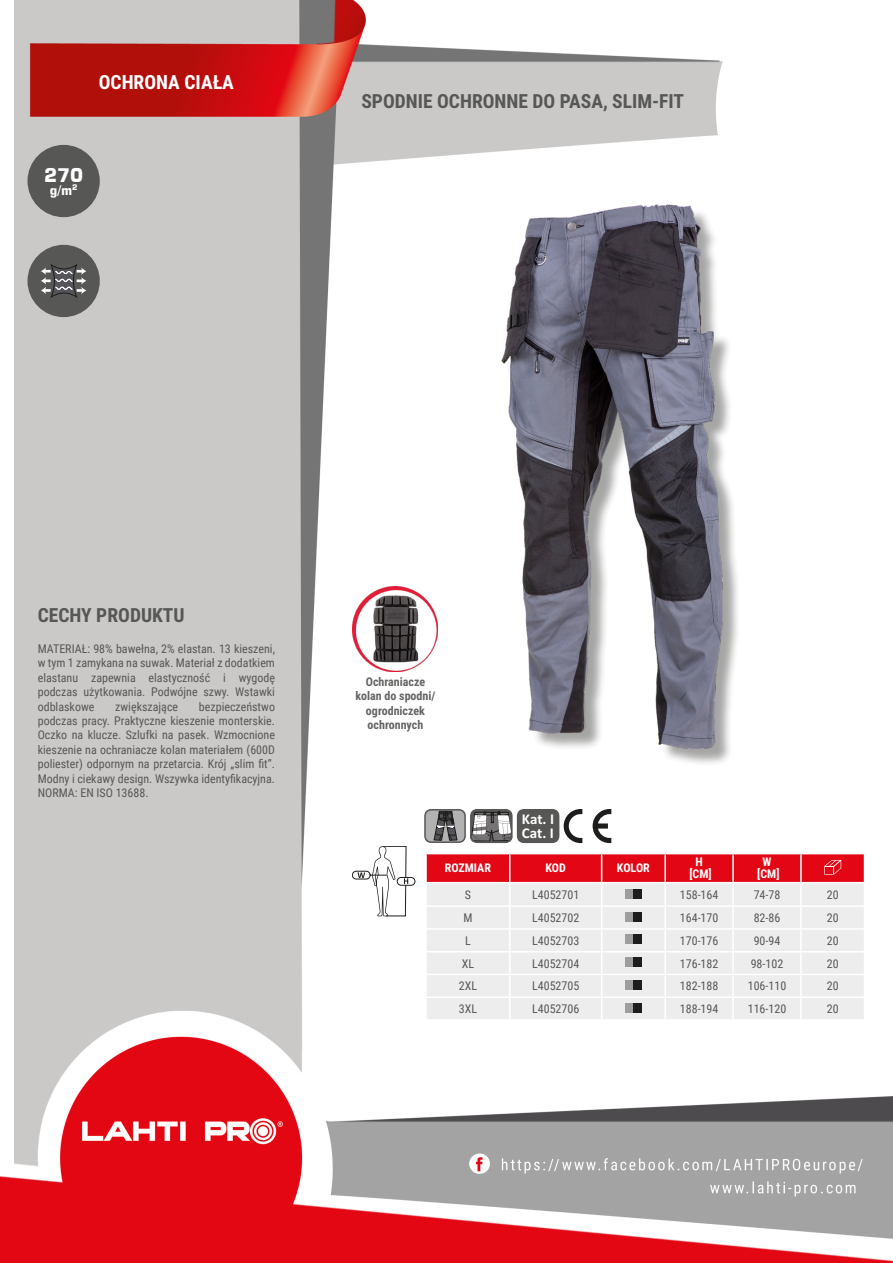
<style>
.page{position:relative;width:893px;height:1263px;background:#fff}
.page>*{position:absolute;margin:0;border:0;box-sizing:border-box;transform-origin:0 0}
.Lewo_bez_dzielenia{font:700 19.5px "Roboto Condensed";color:#575756}
.MateriaĹ__CECHY{font:700 19.5px "Roboto Condensed";color:#575756}
.Center{font:700 19.5px "Roboto Condensed";color:#fff}
.t1{font:700 18.75px "Square 721 BT";color:#fff}
.t2{font:700 15px/13.8px "Calibri Profix";color:#fff}
.t3{font:700 13.05px "Square 721 BT";color:#fff}
.Opisy{font:12px/14.4px "Roboto Condensed";color:#575756;text-align:justify}
.Center-2{font:12px "Roboto Condensed";color:#575756}
.Indeks{font:12px "Roboto Condensed";color:#575756}
.Ĺšrodek{font:700 12px/14.4px "Roboto Condensed";color:#646463;text-align:center}
.Tabelka_nagĹ_Ăłwek{font:700 12px "Roboto Condensed";color:#fff}
.Ĺšrodek__wymuszenie{font:700 12px "Roboto Condensed";color:#fff}
.Ĺšrodek_bez_dzieleni{font:700 12px "Roboto Condensed";letter-spacing:-.005em;color:#fff}
</style>
<div class="page">
<img style="left:0;top:0;width:893px;height:1263px">
<div style="left:27px;top:145px;width:73px;height:72px;background:#575756;border-radius:50%"></div>
<div style="left:27px;top:245px;width:73px;height:72px;background:#575756;border-radius:50%"></div>
<div style="left:505px;top:208px;width:236px;height:559px;background:#1d1d1b;opacity:.4"></div>
<img style="left:502px;top:204px;width:221px;height:544px">
<hr style="left:425px;top:854px;width:2px;height:28px;background:#fff">
<hr style="left:425px;top:883px;width:2px;height:22px;background:#fff">
<hr style="left:425px;top:907px;width:2px;height:21px;background:#fff">
<hr style="left:425px;top:930px;width:2px;height:21px;background:#fff">
<hr style="left:425px;top:952px;width:2px;height:22px;background:#fff">
<hr style="left:425px;top:975px;width:2px;height:21px;background:#fff">
<hr style="left:425px;top:998px;width:2px;height:21px;background:#fff">
<hr style="left:425px;top:853px;width:85px;height:1px;background:#fff">
<hr style="left:425px;top:882px;width:85px;height:1px;background:#fff">
<hr style="left:425px;top:905px;width:85px;height:2px;background:#fff">
<hr style="left:425px;top:928px;width:85px;height:2px;background:#fff">
<hr style="left:425px;top:951px;width:85px;height:1px;background:#fff">
<hr style="left:425px;top:974px;width:85px;height:1px;background:#fff">
<hr style="left:425px;top:996px;width:85px;height:2px;background:#fff">
<hr style="left:425px;top:1019px;width:85px;height:2px;background:#fff">
<hr style="left:510px;top:1019px;width:92px;height:2px;background:#fff">
<hr style="left:602px;top:1019px;width:63px;height:2px;background:#fff">
<hr style="left:665px;top:1019px;width:68px;height:2px;background:#fff">
<hr style="left:733px;top:1019px;width:68px;height:2px;background:#fff">
<hr style="left:801px;top:1019px;width:64px;height:2px;background:#fff">
<svg style="left:426px;top:853px;width:439px;height:166px;background:#ecc8ca"></svg>
<div style="left:625px;top:889px;width:8px;height:10px;background:#9d9d9d"></div>
<div style="left:633px;top:889px;width:9px;height:10px;background:#1d1d1b"></div>
<div style="left:625px;top:912px;width:8px;height:9px;background:#9d9d9d"></div>
<div style="left:633px;top:912px;width:9px;height:9px;background:#1d1d1b"></div>
<div style="left:625px;top:934px;width:8px;height:10px;background:#9d9d9d"></div>
<div style="left:633px;top:934px;width:9px;height:10px;background:#1d1d1b"></div>
<div style="left:625px;top:957px;width:8px;height:10px;background:#9d9d9d"></div>
<div style="left:633px;top:957px;width:9px;height:10px;background:#1d1d1b"></div>
<div style="left:625px;top:980px;width:8px;height:10px;background:#9d9d9d"></div>
<div style="left:633px;top:980px;width:9px;height:10px;background:#1d1d1b"></div>
<div style="left:625px;top:1003px;width:8px;height:10px;background:#9d9d9d"></div>
<div style="left:633px;top:1003px;width:9px;height:10px;background:#1d1d1b"></div>
<div style="left:425px;top:810px;width:40px;height:32px;background:#b2b2b2;border-radius:7px"></div>
<div style="left:424px;top:809px;width:42px;height:34px;border:1px solid #575756;border-radius:7px"></div>
<svg style="left:434px;top:811px;width:23px;height:29px"></svg>
<svg style="left:470px;top:812px;width:40px;height:29px"></svg>
<div style="left:470px;top:809px;width:43px;height:34px;border:2px solid #575756;border-radius:7px"></div>
<div style="left:517px;top:809px;width:42px;height:34px;background:#575756;border-radius:7px"></div>
<svg style="left:593px;top:809px;width:18px;height:34px"></svg>
<svg style="left:564px;top:809px;width:18px;height:34px"></svg>
<div style="left:51px;top:265px;width:26px;height:32px;border:1px solid #1d1d1b"></div>
<svg style="left:41px;top:267px;width:45px;height:27px"></svg>
<div style="left:352px;top:871px;width:18px;height:8px;background:#fff;border:1px solid #1d1d1b;border-radius:4px"></div>
<svg style="left:358px;top:872px;width:7px;height:6px"></svg>
<svg style="left:397px;top:877px;width:18px;height:8px"></svg>
<svg style="left:372px;top:846px;width:36px;height:70px"></svg>
<img style="left:353px;top:587px;width:85px;height:85px">
<p class="Center" style="left:99px;top:69px;width:137px">OCHRONA CIAŁA</p>
<p class="t1" style="left:44px;top:163px;width:41px">270</p>
<p class="t3" style="left:50px;top:182px;width:29px">g/m<sup>2</sup></p>
<p class="Lewo_bez_dzielenia" style="left:361px;top:88px;width:324px">SPODNIE OCHRONNE DO PASA, SLIM-FIT</p>
<p class="MateriaĹ__CECHY" style="left:38px;top:601px;width:148px">CECHY PRODUKTU</p>
<p class="Opisy" style="left:38px;top:641px;width:239px">MATERIAŁ: 98% bawełna, 2% elastan. 13 kieszeni, w tym 1 zamykana na suwak. Materiał z dodatkiem elastanu zapewnia elastyczność i wygodę podczas użytkowania. Podwójne szwy. Wstawki odblaskowe</p>
<p class="Opisy" style="left:38px;top:699px;width:239px;text-indent:161px">bezpieczeństwo podczas pracy. Praktyczne kieszenie monterskie.<br>Oczko na klucze. Szlufki na pasek. Wzmocnione kieszenie na ochraniacze kolan materiałem (600D poliester) odpornym na przetarcia. Krój „slim fit”.<br>Modny i ciekawy design. Wszywka identyfikacyjna.<br>NORMA: EN ISO 13688.</p>
<p class="Opisy" style="left:115px;top:699px;width:64px">zwiększające</p>
<p class="Ĺšrodek" style="left:355px;top:674px;width:81px">Ochraniacze kolan do spodni/ ogrodniczek ochronnych</p>
<p class="t2" style="left:522px;top:811px;width:34px">Kat. I<br>Cat. I</p>
<p class="Tabelka_nagĹ_Ăłwek" style="left:445px;top:860px;width:48px">ROZMIAR</p>
<p class="Tabelka_nagĹ_Ăłwek" style="left:545px;top:860px;width:22px">KOD</p>
<p class="Ĺšrodek_bez_dzieleni" style="left:617px;top:860px;width:34px">KOLOR</p>
<p class="Ĺšrodek_bez_dzieleni" style="left:695px;top:854px;width:9px">H</p>
<p class="Ĺšrodek__wymuszenie" style="left:689px;top:866px;width:24px">[CM]</p>
<p class="Ĺšrodek_bez_dzieleni" style="left:762px;top:854px;width:10px">W</p>
<p class="Ĺšrodek__wymuszenie" style="left:757px;top:866px;width:24px">[CM]</p>
<p class="Center-2" style="left:465px;top:886px;width:8px">S</p>
<p class="Indeks" style="left:532px;top:886px;width:49px">L4052701</p>
<p class="Center-2" style="left:680px;top:886px;width:40px">158-164</p>
<p class="Center-2" style="left:754px;top:886px;width:28px">74-78</p>
<p class="Center-2" style="left:827px;top:886px;width:13px">20</p>
<p class="Center-2" style="left:463px;top:909px;width:11px">M</p>
<p class="Indeks" style="left:532px;top:909px;width:49px">L4052702</p>
<p class="Center-2" style="left:680px;top:909px;width:40px">164-170</p>
<p class="Center-2" style="left:754px;top:909px;width:28px">82-86</p>
<p class="Center-2" style="left:827px;top:909px;width:13px">20</p>
<p class="Center-2" style="left:465px;top:932px;width:7px">L</p>
<p class="Indeks" style="left:532px;top:932px;width:49px">L4052703</p>
<p class="Center-2" style="left:680px;top:932px;width:40px">170-176</p>
<p class="Center-2" style="left:754px;top:932px;width:28px">90-94</p>
<p class="Center-2" style="left:827px;top:932px;width:13px">20</p>
<p class="Center-2" style="left:462px;top:955px;width:14px">XL</p>
<p class="Indeks" style="left:532px;top:955px;width:49px">L4052704</p>
<p class="Center-2" style="left:680px;top:955px;width:40px">176-182</p>
<p class="Center-2" style="left:751px;top:955px;width:34px">98-102</p>
<p class="Center-2" style="left:827px;top:955px;width:13px">20</p>
<p class="Center-2" style="left:459px;top:978px;width:20px">2XL</p>
<p class="Indeks" style="left:532px;top:978px;width:49px">L4052705</p>
<p class="Center-2" style="left:680px;top:978px;width:40px">182-188</p>
<p class="Center-2" style="left:748px;top:978px;width:40px">106-110</p>
<p class="Center-2" style="left:827px;top:978px;width:13px">20</p>
<p class="Center-2" style="left:459px;top:1000px;width:20px">3XL</p>
<p class="Indeks" style="left:532px;top:1000px;width:49px">L4052706</p>
<p class="Center-2" style="left:680px;top:1000px;width:40px">188-194</p>
<p class="Center-2" style="left:748px;top:1000px;width:40px">116-120</p>
<p class="Center-2" style="left:827px;top:1000px;width:13px">20</p>
</div>
